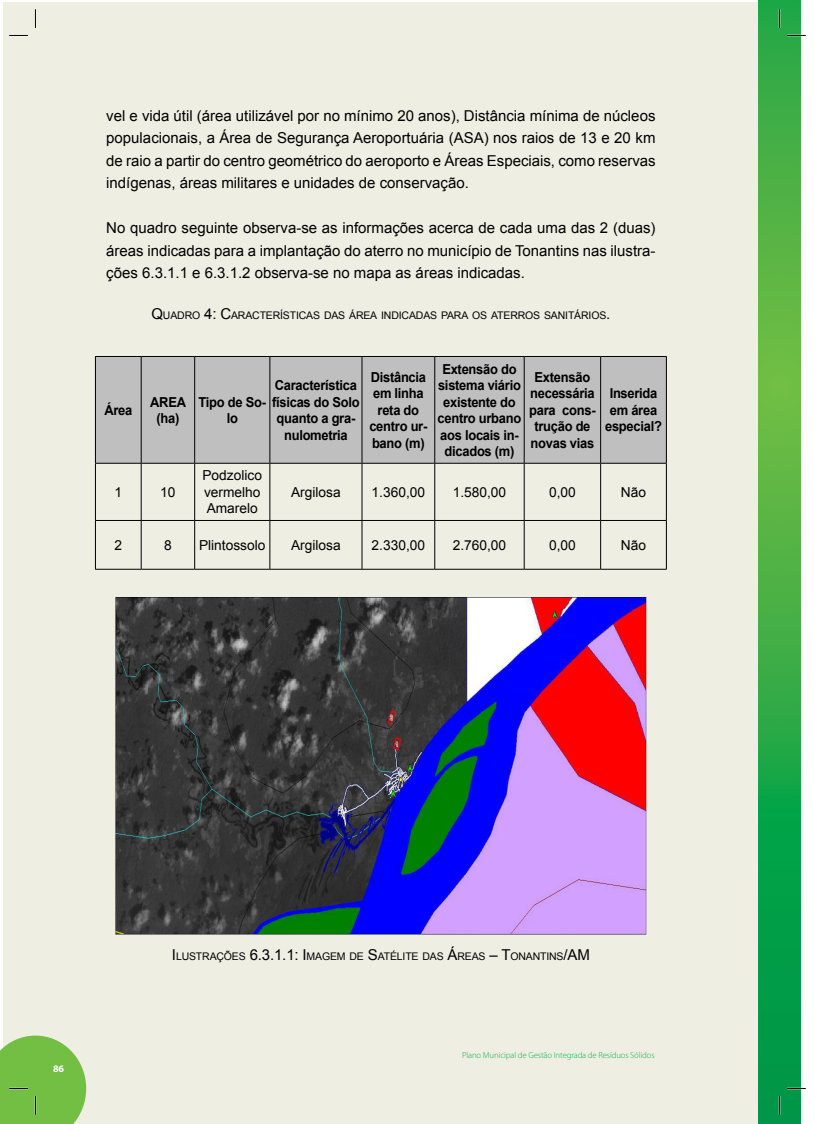
<style>
.page{position:relative;width:815px;height:1124px;background:#fff}
.page>*{position:absolute;margin:0;border:0;box-sizing:border-box;transform-origin:0 0}
.t1{font:15px/22.5px "Arial";color:#000;text-align:justify}
.t2{font:700 13.75px/16.5px "Arial";letter-spacing:-.02em;color:#000;text-align:center;scale:.94 1}
.t3{font:13.75px/16.5px "Arial";color:#000;text-align:justify}
.t4{font:10.5px "Arial";letter-spacing:-.015em;color:#000}
.t5{font:700 10px "Myriad Pro";color:#fff}
.t6{font:300 8.75px "Myriad Pro";letter-spacing:-.015em;color:#0db14b}
.s1{font-size:15px}
</style>
<div class="page">
<div style="left:4px;top:2px;width:776px;height:1121px;background:#efeee3"></div>
<svg style="left:758px;top:0;width:43px;height:1123px;background:#35ab45"></svg>
<div style="left:96px;top:357px;width:570px;height:106px;background:#bfbfbf"></div>
<hr style="left:95px;top:356px;width:46px;height:1px;background:#000">
<hr style="left:95px;top:357px;width:1px;height:106px;background:#000">
<hr style="left:141px;top:356px;width:54px;height:1px;background:#000">
<hr style="left:141px;top:357px;width:1px;height:106px;background:#000">
<hr style="left:195px;top:356px;width:75px;height:1px;background:#000">
<hr style="left:194px;top:357px;width:1px;height:106px;background:#000">
<hr style="left:270px;top:356px;width:92px;height:1px;background:#000">
<hr style="left:270px;top:357px;width:1px;height:106px;background:#000">
<hr style="left:362px;top:356px;width:73px;height:1px;background:#000">
<hr style="left:362px;top:357px;width:1px;height:106px;background:#000">
<hr style="left:435px;top:356px;width:89px;height:1px;background:#000">
<hr style="left:434px;top:357px;width:1px;height:106px;background:#000">
<hr style="left:524px;top:356px;width:77px;height:1px;background:#000">
<hr style="left:524px;top:357px;width:1px;height:106px;background:#000">
<hr style="left:601px;top:356px;width:66px;height:1px;background:#000">
<hr style="left:600px;top:357px;width:1px;height:106px;background:#000">
<hr style="left:666px;top:357px;width:1px;height:106px;background:#000">
<hr style="left:95px;top:463px;width:46px;height:1px;background:#000">
<hr style="left:95px;top:463px;width:1px;height:57px;background:#000">
<hr style="left:141px;top:463px;width:54px;height:1px;background:#000">
<hr style="left:141px;top:463px;width:1px;height:57px;background:#000">
<hr style="left:195px;top:463px;width:75px;height:1px;background:#000">
<hr style="left:194px;top:463px;width:1px;height:57px;background:#000">
<hr style="left:270px;top:463px;width:92px;height:1px;background:#000">
<hr style="left:270px;top:463px;width:1px;height:57px;background:#000">
<hr style="left:362px;top:463px;width:73px;height:1px;background:#000">
<hr style="left:362px;top:463px;width:1px;height:57px;background:#000">
<hr style="left:435px;top:463px;width:89px;height:1px;background:#000">
<hr style="left:434px;top:463px;width:1px;height:57px;background:#000">
<hr style="left:524px;top:463px;width:77px;height:1px;background:#000">
<hr style="left:524px;top:463px;width:1px;height:57px;background:#000">
<hr style="left:601px;top:463px;width:66px;height:1px;background:#000">
<hr style="left:600px;top:463px;width:1px;height:57px;background:#000">
<hr style="left:666px;top:463px;width:1px;height:57px;background:#000">
<hr style="left:95px;top:520px;width:46px;height:1px;background:#000">
<hr style="left:95px;top:520px;width:1px;height:49px;background:#000">
<hr style="left:141px;top:520px;width:54px;height:1px;background:#000">
<hr style="left:141px;top:520px;width:1px;height:49px;background:#000">
<hr style="left:195px;top:520px;width:75px;height:1px;background:#000">
<hr style="left:194px;top:520px;width:1px;height:49px;background:#000">
<hr style="left:270px;top:520px;width:92px;height:1px;background:#000">
<hr style="left:270px;top:520px;width:1px;height:49px;background:#000">
<hr style="left:362px;top:520px;width:73px;height:1px;background:#000">
<hr style="left:362px;top:520px;width:1px;height:49px;background:#000">
<hr style="left:435px;top:520px;width:89px;height:1px;background:#000">
<hr style="left:434px;top:520px;width:1px;height:49px;background:#000">
<hr style="left:524px;top:520px;width:77px;height:1px;background:#000">
<hr style="left:524px;top:520px;width:1px;height:49px;background:#000">
<hr style="left:601px;top:520px;width:66px;height:1px;background:#000">
<hr style="left:600px;top:520px;width:1px;height:49px;background:#000">
<hr style="left:666px;top:520px;width:1px;height:49px;background:#000">
<hr style="left:95px;top:569px;width:46px;height:1px;background:#000">
<hr style="left:141px;top:569px;width:54px;height:1px;background:#000">
<hr style="left:195px;top:569px;width:75px;height:1px;background:#000">
<hr style="left:270px;top:569px;width:92px;height:1px;background:#000">
<hr style="left:362px;top:569px;width:73px;height:1px;background:#000">
<hr style="left:435px;top:569px;width:89px;height:1px;background:#000">
<hr style="left:524px;top:569px;width:77px;height:1px;background:#000">
<hr style="left:601px;top:569px;width:66px;height:1px;background:#000">
<img style="left:115px;top:597px;width:531px;height:337px">
<svg style="left:9px;top:35px;width:19px;height:1px"></svg>
<svg style="left:787px;top:35px;width:19px;height:1px"></svg>
<svg style="left:787px;top:1087px;width:19px;height:2px"></svg>
<svg style="left:35px;top:9px;width:1px;height:19px"></svg>
<svg style="left:0;top:1035px;width:86px;height:88px;background:#80c357"></svg>
<svg style="left:779px;top:9px;width:1px;height:19px"></svg>
<svg style="left:779px;top:1095px;width:1px;height:19px"></svg>
<p class="t1" style="left:106px;top:104px;width:551px">vel e vida útil (área utilizável por no mínimo 20 anos), Distância mínima de núcleos populacionais, a Área de Segurança Aeroportuária (ASA) nos raios de 13 e 20 km de raio a partir do centro geométrico do aeroporto e Áreas Especiais, como reservas indígenas, áreas militares e unidades de conservação.</p>
<p class="t1" style="left:106px;top:217px;width:551px">No quadro seguinte observa-se as informações acerca de cada uma das 2 (duas) áreas indicadas para a implantação do aterro no município de Tonantins nas ilustra&shy;ções 6.3.1.1 e 6.3.1.2 observa-se no mapa as áreas indicadas.</p>
<p class="t4" style="left:151px;top:308px;width:460px"><span class="s1">Q</span>UADRO <span class="s1">4: C</span>ARACTERÍSTI CAS DAS ÁREA I NDI CADAS PARA OS ATERROS SANITÁRI OS<span class="s1">.</span></p>
<p class="t2" style="left:275px;top:377px;width:89px">Característica</p>
<p class="t2" style="left:277px;top:410px;width:85px">quanto a gra&shy;nulometria</p>
<p class="t2" style="left:104px;top:402px;width:31px">Área</p>
<p class="t2" style="left:150px;top:394px;width:40px">AREA (ha)</p>
<p class="t2" style="left:227px;top:394px;width:143px;text-align:left;text-indent:-28px">Tipo de So- físicas do Solo lo</p>
<p class="t2" style="left:369px;top:369px;width:63px">Distância em linha reta do centro ur&shy;bano (m)</p>
<p class="t2" style="left:438px;top:361px;width:91px">Extensão do sistema viário existente do centro urbano aos locais in&shy;dicados (m)</p>
<p class="t2" style="left:529px;top:369px;width:72px">Extensão necessária para cons&shy;trução de novas vias</p>
<p class="t2" style="left:605px;top:385px;width:62px">Inserida em área especial?</p>
<p class="t3" style="left:114px;top:484px;width:9px">1</p>
<p class="t3" style="left:160px;top:484px;width:17px">10</p>
<p class="t3" style="left:202px;top:467px;width:61px">Podzolico vermelho Amarelo</p>
<p class="t3" style="left:291px;top:484px;width:51px">Argilosa</p>
<p class="t3" style="left:372px;top:484px;width:55px">1.360,00</p>
<p class="t3" style="left:453px;top:484px;width:55px">1.580,00</p>
<p class="t3" style="left:549px;top:484px;width:28px">0,00</p>
<p class="t3" style="left:621px;top:484px;width:27px">Não</p>
<p class="t3" style="left:115px;top:537px;width:9px">2</p>
<p class="t3" style="left:164px;top:537px;width:9px">8</p>
<p class="t3" style="left:199px;top:537px;width:68px">Plintossolo</p>
<p class="t3" style="left:291px;top:537px;width:51px">Argilosa</p>
<p class="t3" style="left:372px;top:537px;width:55px">2.330,00</p>
<p class="t3" style="left:453px;top:537px;width:55px">2.760,00</p>
<p class="t3" style="left:549px;top:537px;width:28px">0,00</p>
<p class="t3" style="left:621px;top:537px;width:27px">Não</p>
<p class="t5" style="left:53px;top:1062px;width:12px">86</p>
<p class="t4" style="left:172px;top:949px;width:408px"><span class="s1">I</span>LUSTRAÇÕES <span class="s1">6.3.1.1: I</span>MAGEM DE <span class="s1">S</span>ATÉLITE DAS <span class="s1">Á</span>REAS <span class="s1">– T</span>ONANTI NS<span class="s1">/AM</span></p>
<p class="t6" style="left:462px;top:1050px;width:194px">Plano Municipal de Gestão Integrada de Resíduos Sólidos</p>
</div>
